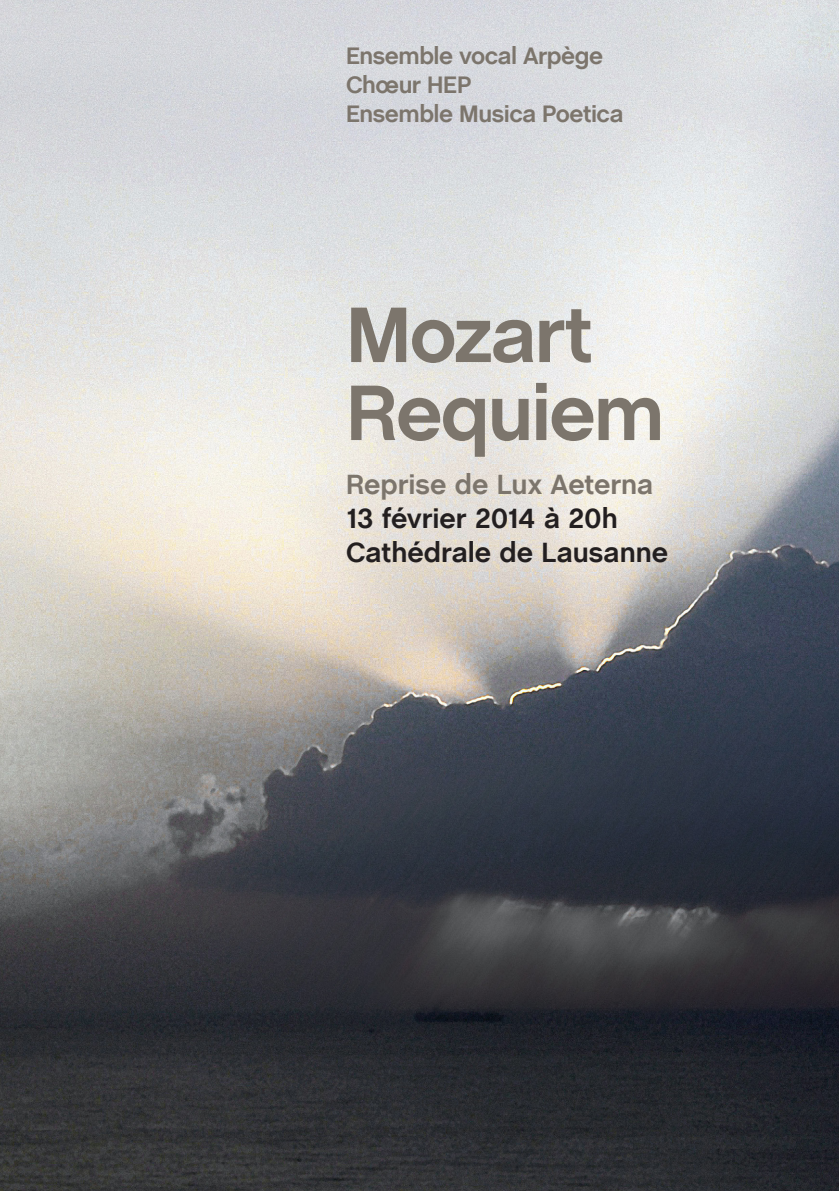
<style>
.page{position:relative;width:839px;height:1191px;background:#fff}
.page>*{position:absolute;margin:0;border:0;box-sizing:border-box;transform-origin:0 0}
.t1{font:700 80px/78px "Chalet Book TT";letter-spacing:-.03em;color:#7c756c}
.t2{font:700 28px/34px "Chalet Book TT";letter-spacing:-.005em;color:#7c756c}
.t3{font:700 28px "Chalet Book TT";color:#231f20}
.t4{font:700 24px/28.8px "Chalet Book TT";letter-spacing:-.02em;color:#7c756c}
.s1{color:#231f20}
</style>
<div class="page">
<img style="left:0;top:0;width:838px;height:1191px">
<p class="t4" style="left:346px;top:41px;width:279px">Ensemble vocal Arpège<br>Chœur HEP<br>Ensemble Musica Poetica</p>
<p class="t1" style="left:346px;top:295px;width:320px">Mozart<br>Requiem</p>
<p class="t2" style="left:346px;top:467px;width:309px">Reprise de Lux Aeterna<br><span class="s1">13 février 2014 à 20h</span></p>
<p class="t3" style="left:346px;top:536px;width:323px">Cathédrale de Lausanne</p>
</div>
